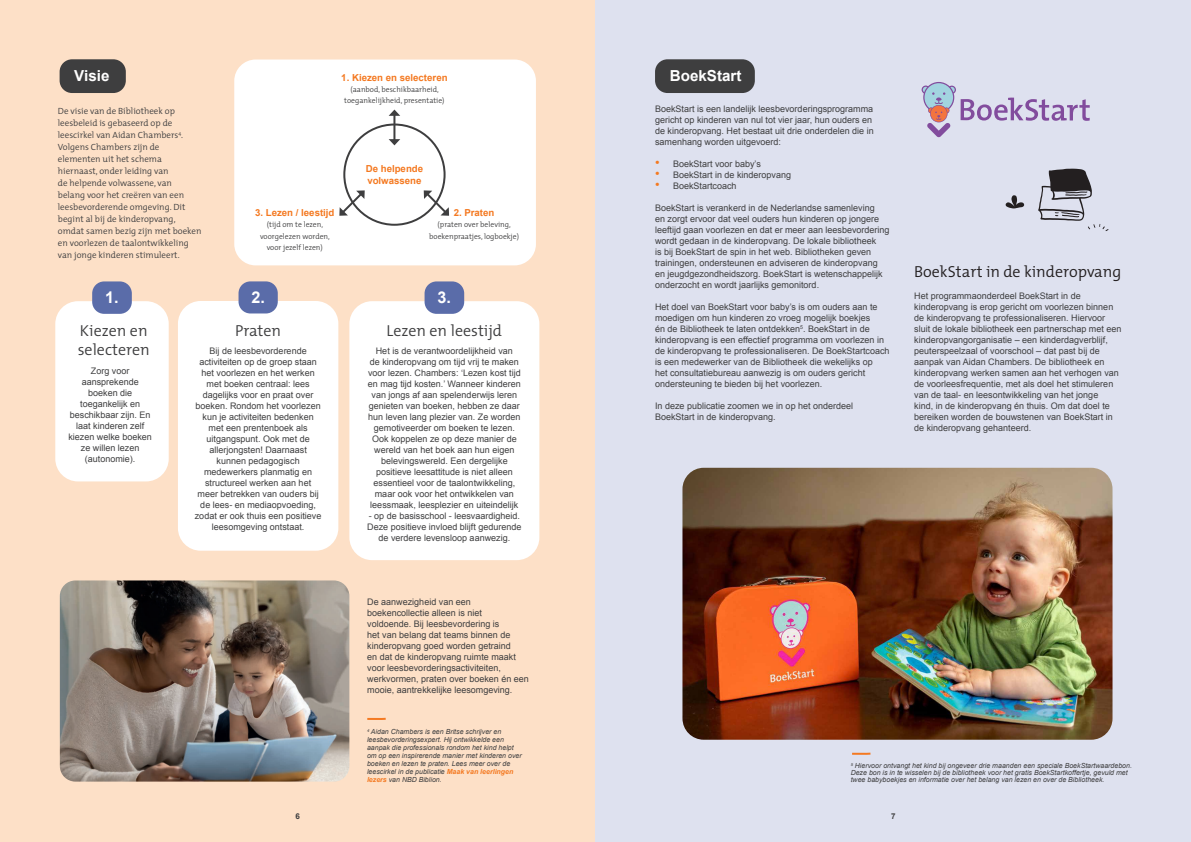
<style>
.page{position:relative;width:1191px;height:842px;background:#fff}
.page>*{position:absolute;margin:0;border:0;box-sizing:border-box;transform-origin:0 0}
.t1{font:700 16.2px "Arial";color:#fff}
.t2{font:300 16px/19.2px "The Mix";color:#3e3e3f}
.t3{font:300 16px "The Mix";color:#231f20}
.t4{font:700 15.2px "Arial";color:#fff}
.t5{font:700 9.7px/11.6px "Arial";color:#f47921}
.t6{font:9px/11px "Arial";color:#3e3e3f}
.t7{font:300 9px/12px "The Mix";color:#3e3e3f}
.t8{font:700 8px "Arial";color:#3e3e3f}
.t9{font:300 7.7px/11.1px "The Mix";color:#3e3e3f;text-align:center}
.t10{font:italic 7px/8px "Arial";color:#3e3e3f}
.s1{font-size:13px;color:#f47921}
.s2{font-weight:700;color:#f47921}
</style>
<div class="page">
<div style="left:0;top:0;width:595px;height:842px;background:#fde0c7"></div>
<div style="left:234px;top:60px;width:302px;height:205px;background:#fff;border-radius:21px"></div>
<div style="left:60px;top:59px;width:66px;height:34px;background:#3e3e3f;border-radius:12px"></div>
<div style="left:343px;top:124px;width:102px;height:102px;border:2px solid #3e3e3f;border-radius:50%"></div>
<hr style="left:393px;top:114px;width:2px;height:27px;background:#3e3e3f">
<svg style="left:388px;top:139px;width:12px;height:6px"></svg>
<svg style="left:388px;top:110px;width:12px;height:6px"></svg>
<svg style="left:339px;top:190px;width:26px;height:26px"></svg>
<svg style="left:424px;top:190px;width:25px;height:26px"></svg>
<div style="left:55px;top:301px;width:114px;height:180px;background:#fff;border-radius:23px"></div>
<div style="left:92px;top:281px;width:40px;height:33px;background:#5a6ca9;border-radius:12px"></div>
<div style="left:349px;top:301px;width:190px;height:259px;background:#fff;border-radius:23px"></div>
<div style="left:424px;top:281px;width:40px;height:33px;background:#5a6ca9;border-radius:12px"></div>
<div style="left:178px;top:301px;width:160px;height:250px;background:#fff;border-radius:23px"></div>
<div style="left:238px;top:281px;width:40px;height:32px;background:#5a6ca9;border-radius:12px"></div>
<img style="left:60px;top:580px;width:289px;height:202px">
<svg style="left:367px;top:717px;width:19px;height:3px"></svg>
<div style="left:595px;top:0;width:596px;height:842px;background:#dee1ef"></div>
<svg style="left:1005px;top:195px;width:19px;height:13px"></svg>
<svg style="left:1038px;top:169px;width:70px;height:62px"></svg>
<svg style="left:852px;top:752px;width:19px;height:3px"></svg>
<svg style="left:921px;top:82px;width:168px;height:55px"></svg>
<img style="left:682px;top:468px;width:430px;height:272px">
<div style="left:655px;top:59px;width:100px;height:34px;background:#3e3e3f;border-radius:12px"></div>
<h3 class="t4" style="left:74px;top:66px;width:37px">Visie</h3>
<p class="t7" style="left:58px;top:105px;width:145px">De visie van de Bibliotheek op leesbeleid is gebaseerd op de leescirkel van Aidan Chambers<sup>4</sup>.<br>Volgens Chambers zijn de elementen uit het schema hiernaast, onder leiding van<br>de helpende volwassene, van<br>belang voor het creëren van een leesbevorderende omgeving. Dit begint al bij de kinderopvang, omdat samen bezig zijn met boeken en voorlezen de taalontwikkeling van jonge kinderen stimuleert.</p>
<p class="t5" style="left:341px;top:72px;width:108px">1. Kiezen en selecteren</p>
<p class="t9" style="left:344px;top:84px;width:102px">(aanbod, beschikbaarheid, toegankelijkheid, presentatie)</p>
<p class="t5" style="left:255px;top:208px;width:81px">3. Lezen / leestijd</p>
<p class="t9" style="left:260px;top:219px;width:71px">(tijd om te lezen, voorgelezen worden, voor jezelf lezen)</p>
<p class="t5" style="left:366px;top:163px;width:59px">De helpende volwassene</p>
<p class="t5" style="left:454px;top:208px;width:42px">2. Praten</p>
<p class="t9" style="left:429px;top:219px;width:91px">(praten over beleving, boekenpraatjes, logboekje)</p>
<h1 class="t1" style="left:105px;top:287px;width:15px">1.</h1>
<h2 class="t2" style="left:78px;top:321px;width:74px">Kiezen en selecteren</h2>
<p class="t6" style="left:68px;top:365px;width:85px;text-align:center">Zorg voor aansprekende boeken die toegankelijk en beschikbaar zijn. En laat kinderen zelf kiezen welke boeken ze willen lezen (autonomie).</p>
<h1 class="t1" style="left:251px;top:287px;width:15px">2.</h1>
<h2 class="t2" style="left:235px;top:321px;width:48px">Praten</h2>
<p class="t6" style="left:195px;top:346px;width:128px;text-align:center">Bij de leesbevorderende activiteiten op de groep staan het voorlezen en het werken met boeken centraal: lees dagelijks voor en praat over boeken. Rondom het voorlezen kun je activiteiten bedenken met een prentenboek als uitgangspunt. Ook met de allerjongsten! Daarnaast kunnen pedagogisch medewerkers planmatig en structureel werken aan het meer betrekken van ouders bij de lees- en mediaopvoeding, zodat er ook thuis een positieve leesomgeving ontstaat.</p>
<h1 class="t1" style="left:437px;top:287px;width:15px">3.</h1>
<h2 class="t2" style="left:387px;top:321px;width:117px">Lezen en leestijd</h2>
<p class="t6" style="left:368px;top:346px;width:154px;text-align:center">Het is de verantwoordelijkheid van<br>de kinderopvang om tijd vrij te maken voor lezen. Chambers: ‘Lezen kost tijd en mag tijd kosten.’ Wanneer kinderen van jongs af aan spelenderwijs leren genieten van boeken, hebben ze daar hun leven lang plezier van. Ze worden gemotiveerder om boeken te lezen.<br>Ook koppelen ze op deze manier de wereld van het boek aan hun eigen belevingswereld. Een dergelijke positieve leesattitude is niet alleen essentieel voor de taalontwikkeling, maar ook voor het ontwikkelen van leessmaak, leesplezier en uiteindelijk</p>
<p class="t6" style="left:367px;top:511px;width:156px;text-align:center">- op de basisschool - leesvaardigheid.<br>Deze positieve invloed blijft gedurende de verdere levensloop aanwezig.</p>
<h3 class="t4" style="left:670px;top:66px;width:73px">BoekStart</h3>
<p class="t6" style="left:655px;top:104px;width:220px">BoekStart is een landelijk leesbevorderingsprogramma gericht op kinderen van nul tot vier jaar, hun ouders en de kinderopvang. Het bestaat uit drie onderdelen die in samenhang worden uitgevoerd:</p>
<p class="t6" style="left:655px;top:159px;width:107px"><span class="s1">•</span> BoekStart voor baby’s</p>
<p class="t6" style="left:655px;top:170px;width:138px"><span class="s1">•</span> BoekStart in de kinderopvang</p>
<p class="t6" style="left:655px;top:181px;width:83px"><span class="s1">•</span> BoekStartcoach</p>
<p class="t6" style="left:655px;top:203px;width:236px">BoekStart is verankerd in de Nederlandse samenleving<br>en zorgt ervoor dat veel ouders hun kinderen op jongere leeftijd gaan voorlezen en dat er meer aan leesbevordering wordt gedaan in de kinderopvang. De lokale bibliotheek<br>is bij BoekStart de spin in het web. Bibliotheken geven trainingen, ondersteunen en adviseren de kinderopvang en jeugdgezondheidszorg. BoekStart is wetenschappelijk onderzocht en wordt jaarlijks gemonitord.</p>
<p class="t6" style="left:655px;top:302px;width:236px">Het doel van BoekStart voor baby’s is om ouders aan te moedigen om hun kinderen zo vroeg mogelijk boekjes<br>én de Bibliotheek te laten ontdekken<sup>5</sup>. BoekStart in de kinderopvang is een effectief programma om voorlezen in de kinderopvang te professionaliseren. De BoekStartcoach is een medewerker van de Bibliotheek die wekelijks op<br>het consultatiebureau aanwezig is om ouders gericht ondersteuning te bieden bij het voorlezen.</p>
<p class="t6" style="left:655px;top:401px;width:200px">In deze publicatie zoomen we in op het onderdeel<br>BoekStart in de kinderopvang.</p>
<h2 class="t3" style="left:914px;top:259px;width:209px">BoekStart in de kinderopvang</h2>
<p class="t6" style="left:914px;top:291px;width:209px">Het programmaonderdeel BoekStart in de kinderopvang is erop gericht om voorlezen binnen de kinderopvang te professionaliseren. Hiervoor sluit de lokale bibliotheek een partnerschap met een kinderopvangorganisatie – een kinderdagverblijf, peuterspeelzaal of voorschool – dat past bij de aanpak van Aidan Chambers. De bibliotheek en kinderopvang werken samen aan het verhogen van de voorleesfrequentie, met als doel het stimuleren van de taal- en leesontwikkeling van het jonge<br>kind, in de kinderopvang én thuis. Om dat doel te bereiken worden de bouwstenen van BoekStart in de kinderopvang gehanteerd.</p>
<p class="t6" style="left:367px;top:596px;width:163px">De aanwezigheid van een boekencollectie alleen is niet<br>voldoende. Bij leesbevordering is<br>het van belang dat teams binnen de kinderopvang goed worden getraind<br>en dat de kinderopvang ruimte maakt voor leesbevorderingsactiviteiten, werkvormen, praten over boeken én een mooie, aantrekkelijke leesomgeving.</p>
<p class="t8" style="left:295px;top:811px;width:6px">6</p>
<p class="t10" style="left:367px;top:728px;width:156px"><sup>4</sup> Aidan Chambers is een Britse schrijver en leesbevorderingsexpert. Hij ontwikkelde een aanpak die professionals rondom het kind helpt om op een inspirerende manier met kinderen over boeken en lezen te praten. Lees meer over de leescirkel in de publicatie <span class="s2">Maak van leerlingen lezers</span> van NBD Biblion.</p>
<p class="t10" style="left:850px;top:763px;width:283px;line-height:7px"><sup>5</sup> Hiervoor ontvangt het kind bij ongeveer drie maanden een speciale BoekStartwaardebon.<br>Deze bon is in te wisselen bij de bibliotheek voor het gratis BoekStartkoffertje, gevuld met twee babyboekjes en informatie over het belang van lezen en over de Bibliotheek.</p>
<p class="t8" style="left:891px;top:811px;width:6px">7</p>
</div>
